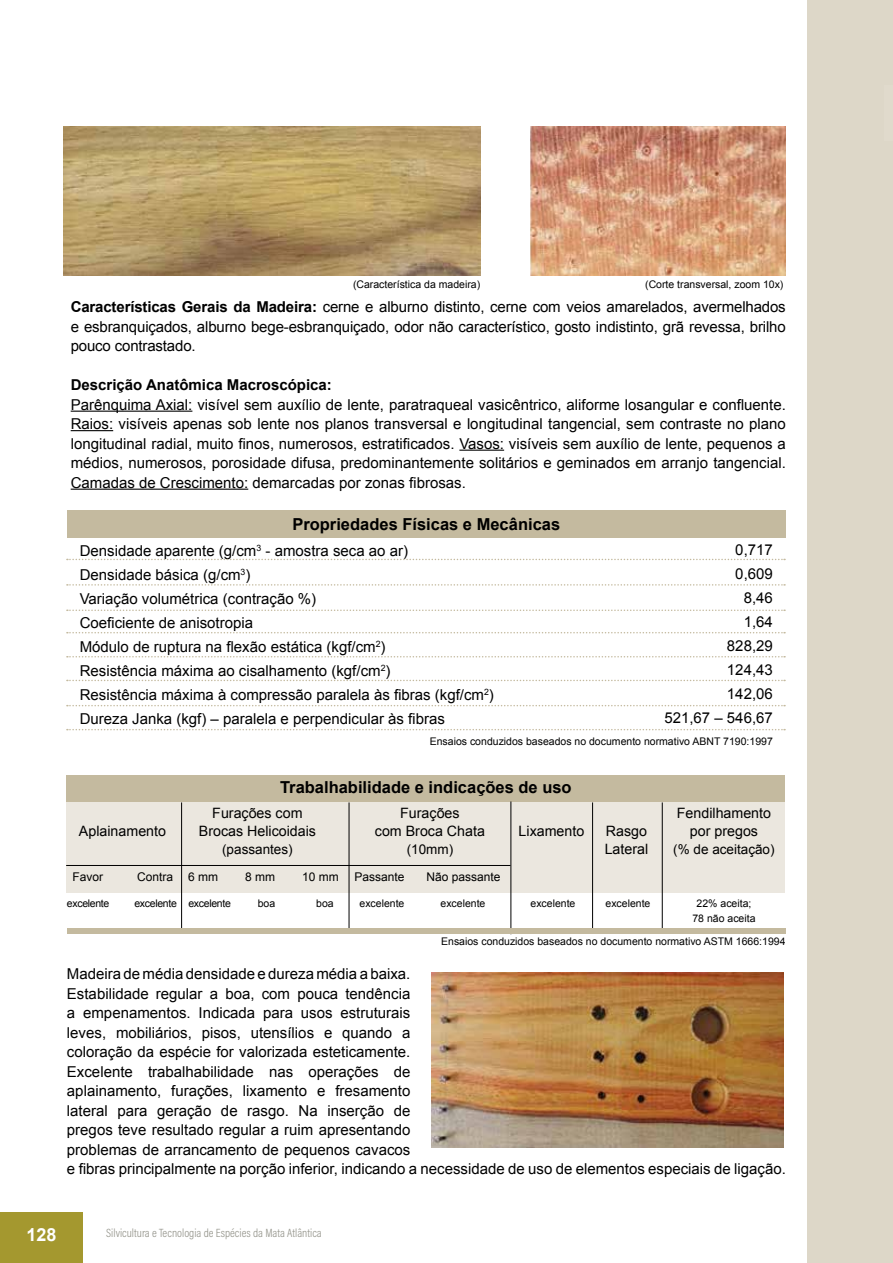
<style>
.page{position:relative;width:893px;height:1263px;background:#fff}
.page>*{position:absolute;margin:0;border:0;box-sizing:border-box;transform-origin:0 0}
.t1{font:700 18px "Arial";color:#fff}
.t2{font:700 16.5px "Arial";color:#000}
.t3{font:15px/19.5px "Arial";color:#000}
.t4{font:700 15px "Arial";color:#000}
.t5{font:14.25px "Arial";color:#000}
.t6{font:13.5px "Arial";color:#000}
.t7{font:300 12px "Acumin Pro Cond";color:#94948b}
.t8{font:12px "Arial";color:#000}
.t9{font:10.5px/15px "Arial";color:#000;text-align:center}
.t10{font:10.5px "Arial";letter-spacing:-.03em;color:#000}
.s1{font-weight:700}
</style>
<div class="page">
<div style="left:0;top:1212px;width:83px;height:51px;background:#a4982f"></div>
<div style="left:808px;top:0;width:85px;height:1263px;background:#ddd7c8"></div>
<div style="left:67px;top:510px;width:719px;height:28px;background:#c4ba9f"></div>
<hr style="left:71px;top:411px;width:121px;height:1px;background:#000">
<hr style="left:71px;top:430px;width:42px;height:1px;background:#000">
<hr style="left:459px;top:450px;width:45px;height:1px;background:#000">
<hr style="left:71px;top:489px;width:177px;height:1px;background:#000">
<img style="left:432px;top:972px;width:351px;height:176px">
<img style="left:64px;top:126px;width:416px;height:150px">
<img style="left:531px;top:126px;width:255px;height:150px">
<div style="left:66px;top:775px;width:719px;height:27px;background:#c4ba9f"></div>
<div style="left:66px;top:802px;width:719px;height:91px;background:#ebe7df"></div>
<hr style="left:510px;top:801px;width:1px;height:133px;background:#000">
<hr style="left:662px;top:802px;width:1px;height:130px;background:#000">
<hr style="left:592px;top:802px;width:1px;height:130px;background:#000">
<hr style="left:349px;top:802px;width:1px;height:130px;background:#000">
<hr style="left:181px;top:802px;width:1px;height:130px;background:#000">
<hr style="left:66px;top:865px;width:444px;height:1px;background:#000">
<svg style="left:67px;top:559px;width:718px;height:1px"></svg>
<svg style="left:67px;top:584px;width:718px;height:2px"></svg>
<svg style="left:67px;top:609px;width:718px;height:2px"></svg>
<svg style="left:67px;top:632px;width:718px;height:1px"></svg>
<svg style="left:67px;top:656px;width:718px;height:1px"></svg>
<svg style="left:67px;top:680px;width:718px;height:1px"></svg>
<svg style="left:67px;top:705px;width:718px;height:1px"></svg>
<svg style="left:67px;top:729px;width:718px;height:1px"></svg>
<div style="left:67px;top:928px;width:719px;height:5px;background:#c4ba9f"></div>
<div style="left:884px;top:86px;width:9px;height:55px;background:#e0dacc"></div>
<p class="t9" style="left:353px;top:277px;width:129px">(Característica da madeira)</p>
<p class="t9" style="left:645px;top:277px;width:140px">(Corte transversal, zoom 10x)</p>
<p class="t3" style="left:71px;top:297px;width:717px;text-align:justify"><span class="s1">Características Gerais da Madeira:</span> cerne e alburno distinto, cerne com veios amarelados, avermelhados e esbranquiçados, alburno bege-esbranquiçado, odor não característico, gosto indistinto, grã revessa, brilho pouco contrastado.</p>
<p class="t4" style="left:71px;top:375px;width:263px">Descrição Anatômica Macroscópica:</p>
<p class="t3" style="left:71px;top:395px;width:717px;text-align:justify">Parênquima Axial: visível sem auxílio de lente, paratraqueal vasicêntrico, aliforme losangular e confluente.<br>Raios: visíveis apenas sob lente nos planos transversal e longitudinal tangencial, sem contraste no plano longitudinal radial, muito finos, numerosos, estratificados. Vasos: visíveis sem auxílio de lente, pequenos a médios, numerosos, porosidade difusa, predominantemente solitários e geminados em arranjo tangencial.<br>Camadas de Crescimento: demarcadas por zonas fibrosas.</p>
<p class="t2" style="left:292px;top:514px;width:269px">Propriedades Físicas e Mecânicas</p>
<p class="t3" style="left:80px;top:539px;width:416px;line-height:24px">Densidade aparente (g/cm<sup>3</sup> - amostra seca ao ar)<br>Densidade básica (g/cm<sup>3</sup>)<br>Variação volumétrica (contração %)<br>Coeficiente de anisotropia<br>Módulo de ruptura na flexão estática (kgf/cm<sup>2</sup>)<br>Resistência máxima ao cisalhamento (kgf/cm<sup>2</sup>)<br>Resistência máxima à compressão paralela às fibras (kgf/cm<sup>2</sup>)<br>Dureza Janka (kgf) – paralela e perpendicular às fibras</p>
<p class="t9" style="left:430px;top:734px;width:345px">Ensaios conduzidos baseados no documento normativo ABNT 7190:1997</p>
<p class="t3" style="left:664px;top:537px;width:110px;line-height:24px;text-align:right">0,717<br>0,609<br>8,46<br>1,64<br>828,29<br>124,43<br>142,06<br>521,67 – 546,67</p>
<p class="t2" style="left:280px;top:776px;width:293px">Trabalhabilidade e indicações de uso</p>
<p class="t5" style="left:212px;top:803px;width:92px">Furações com</p>
<p class="t5" style="left:400px;top:803px;width:61px">Furações</p>
<p class="t5" style="left:677px;top:803px;width:96px">Fendilhamento</p>
<p class="t5" style="left:79px;top:821px;width:89px">Aplainamento</p>
<p class="t5" style="left:199px;top:821px;width:119px">Brocas Helicoidais</p>
<p class="t5" style="left:375px;top:821px;width:112px">com Broca Chata</p>
<p class="t5" style="left:519px;top:821px;width:67px">Lixamento</p>
<p class="t5" style="left:606px;top:821px;width:43px">Rasgo</p>
<p class="t5" style="left:690px;top:821px;width:70px">por pregos</p>
<p class="t6" style="left:222px;top:840px;width:72px">(passantes)</p>
<p class="t6" style="left:407px;top:840px;width:48px">(10mm)</p>
<p class="t5" style="left:605px;top:839px;width:45px">Lateral</p>
<p class="t6" style="left:673px;top:840px;width:103px">(% de aceitação)</p>
<p class="t8" style="left:73px;top:869px;width:32px">Favor</p>
<p class="t8" style="left:137px;top:869px;width:82px">Contra 6 mm</p>
<p class="t8" style="left:245px;top:869px;width:31px">8 mm</p>
<p class="t8" style="left:302px;top:869px;width:38px">10 mm</p>
<p class="t8" style="left:355px;top:869px;width:52px">Passante</p>
<p class="t8" style="left:427px;top:869px;width:76px">Não passante</p>
<p class="t10" style="left:67px;top:897px;width:44px">excelente</p>
<p class="t10" style="left:134px;top:897px;width:98px">excelente excelente</p>
<p class="t9" style="left:258px;top:896px;width:19px">boa</p>
<p class="t9" style="left:316px;top:896px;width:19px">boa</p>
<p class="t9" style="left:359px;top:896px;width:46px">excelente</p>
<p class="t9" style="left:440px;top:896px;width:46px">excelente</p>
<p class="t9" style="left:530px;top:896px;width:46px">excelente</p>
<p class="t9" style="left:605px;top:896px;width:46px">excelente</p>
<p class="t9" style="left:692px;top:896px;width:65px">22% aceita;<br>78 não aceita</p>
<p class="t9" style="left:441px;top:934px;width:346px">Ensaios conduzidos baseados no documento normativo ASTM 1666:1994</p>
<p class="t3" style="left:67px;top:964px;width:720px">Madeira de média densidade e dureza média a baixa.<br>Estabilidade regular a boa, com pouca tendência<br>a empenamentos. Indicada para usos estruturais<br>leves, mobiliários, pisos, utensílios e quando a<br>coloração da espécie for valorizada esteticamente.<br>Excelente trabalhabilidade nas operações de<br>aplainamento, furações, lixamento e fresamento<br>lateral para geração de rasgo. Na inserção de<br>pregos teve resultado regular a ruim apresentando<br>problemas de arrancamento de pequenos cavacos<br>e fibras principalmente na porção inferior, indicando a necessidade de uso de elementos especiais de ligação.</p>
<p class="t1" style="left:27px;top:1223px;width:32px">128</p>
<p class="t7" style="left:106px;top:1225px;width:217px">Silvicultura e Tecnologia de Espécies da Mata Atlântica</p>
</div>
